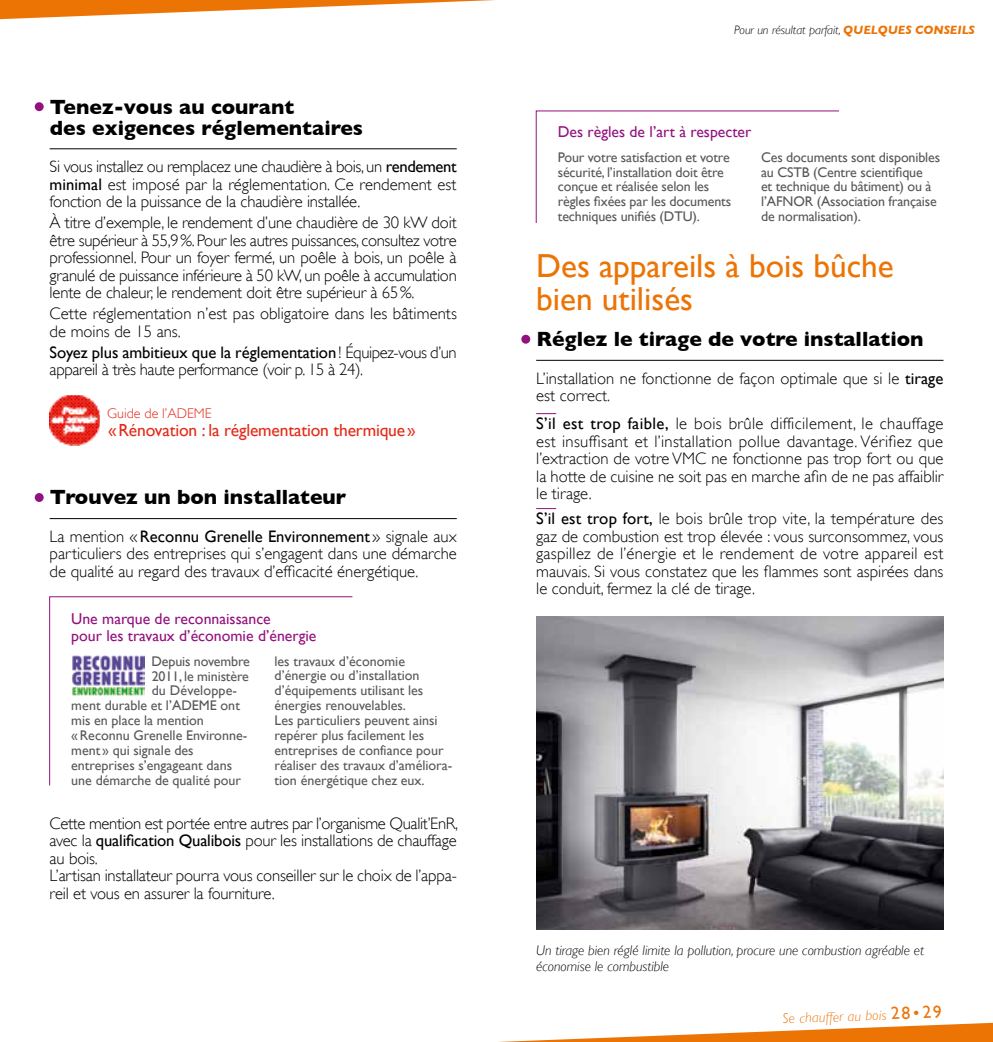
<style>
.page{position:relative;width:993px;height:1042px;background:#fff}
.page>*{position:absolute;margin:0;border:0;box-sizing:border-box;transform-origin:0 0}
.t1{font:33.25px/33.2px "Gill Sans";color:#ec7405}
.t2{font:700 21px/21px "Gill Sans";color:#000}
.t3{font:17.5px "Gill Sans";letter-spacing:-.01em;color:#e42a18}
.t4{font:300 16.62px/17.5px "Gill Sans";letter-spacing:-.01em;color:#000;text-align:justify}
.t5{font:15.75px/16.6px "Gill Sans";color:#93117e}
.t6{font:14px/14.9px "Gill Sans";color:#58585a}
.t7{font:italic 300 14px/15.8px "Gill Sans";color:#000}
.t8{font:italic 300 14px "Gill Sans";color:#ec7405}
.t9{font:300 14px "Gill Sans";color:#e42a18}
.t10{font:italic 300 12.25px "Gill Sans";color:#000}
.t11{font:italic 700 12.25px "Gill Sans";color:#ec7405}
.s1{font-weight:400}
.s2{font-weight:700;color:#ec7405}
.s3{font-weight:400;font-style:normal;font-size:17.5px}
.s4{font-style:normal;font-size:17.5px}
</style>
<div class="page">
<svg style="left:0;top:0;width:495px;height:20px"></svg>
<svg style="left:498px;top:1023px;width:494px;height:19px"></svg>
<hr style="left:50px;top:148px;width:406px;height:1px;background:#000">
<hr style="left:50px;top:518px;width:406px;height:1px;background:#000">
<div style="left:35px;top:102px;width:9px;height:9px;background:#93117e;border-radius:50%"></div>
<img style="left:50px;top:396px;width:49px;height:50px">
<div style="left:35px;top:493px;width:9px;height:9px;background:#93117e;border-radius:50%"></div>
<svg style="left:49px;top:596px;width:304px;height:190px"></svg>
<hr style="left:536px;top:360px;width:407px;height:1px;background:#000">
<svg style="left:536px;top:413px;width:20px;height:1px"></svg>
<svg style="left:536px;top:508px;width:20px;height:1px"></svg>
<svg style="left:535px;top:110px;width:304px;height:113px"></svg>
<div style="left:521px;top:335px;width:9px;height:9px;background:#93117e;border-radius:50%"></div>
<img style="left:536px;top:616px;width:407px;height:313px">
<p class="t2" style="left:50px;top:96px;width:314px">Tenez-vous au courant<br>des exigences réglementaires</p>
<p class="t4" style="left:50px;top:158px;width:408px">Si vous installez ou remplacez une chaudière à bois, un <span class="s1">rendement minimal</span> est imposé par la réglementation. Ce rendement est fonction de la puissance de la chaudière installée.</p>
<p class="t4" style="left:50px;top:214px;width:408px">À titre d’exemple, le rendement d’une chaudière de 30 kW doit être supérieur à 55,9%. Pour les autres puissances, consultez votre professionnel. Pour un foyer fermé, un poêle à bois, un poêle à granulé de puissance inférieure à 50 kW, un poêle à accumulation lente de chaleur, le rendement doit être supérieur à 65%.</p>
<p class="t4" style="left:50px;top:305px;width:408px">Cette réglementation n’est pas obligatoire dans les bâtiments de moins de 15 ans.</p>
<p class="t4" style="left:50px;top:343px;width:408px"><span class="s1">Soyez plus ambitieux que la réglementation</span> ! Équipez-vous d’un appareil à très haute performance (voir p. 15 à 24).</p>
<p class="t9" style="left:107px;top:406px;width:106px">Guide de l’ADEME</p>
<p class="t3" style="left:108px;top:420px;width:309px">«Rénovation : la réglementation thermique»</p>
<p class="t2" style="left:50px;top:487px;width:298px">Trouvez un bon installateur</p>
<p class="t4" style="left:50px;top:527px;width:408px">La mention «<span class="s1">Reconnu Grenelle Environnement</span> » signale aux particuliers des entreprises qui s’engagent dans une démarche de qualité au regard des travaux d’efficacité énergétique.</p>
<p class="t5" style="left:71px;top:610px;width:246px">Une marque de reconnaissance<br>pour les travaux d’économie d’énergie</p>
<p class="t6" style="left:151px;top:653px;width:100px">Depuis novembre</p>
<p class="t6" style="left:152px;top:668px;width:99px">2011, le ministère</p>
<p class="t6" style="left:152px;top:683px;width:87px">du Développe-</p>
<p class="t6" style="left:71px;top:698px;width:170px">ment durable et l’ADEME ont</p>
<p class="t6" style="left:71px;top:713px;width:134px">mis en place la mention</p>
<p class="t6" style="left:71px;top:728px;width:177px">«Reconnu Grenelle Environne-</p>
<p class="t6" style="left:71px;top:742px;width:124px">ment » qui signale des</p>
<p class="t6" style="left:71px;top:757px;width:162px">entreprises s’engageant dans</p>
<p class="t6" style="left:71px;top:772px;width:171px">une démarche de qualité pour</p>
<p class="t6" style="left:274px;top:653px;width:179px">les travaux d’économie d’énergie ou d’installation d’équipements utilisant les énergies renouvelables.<br>Les particuliers peuvent ainsi repérer plus facilement les entreprises de confiance pour réaliser des travaux d’améliora&shy;tion énergétique chez eux.</p>
<p class="t4" style="left:50px;top:814px;width:410px;text-align:left">Cette mention est portée entre autres par l’organisme Qualit’EnR, avec la <span class="s1">qualification Qualibois</span> pour les installations de chauffage au bois.<br>L’artisan installateur pourra vous conseiller sur le choix de l’appa&shy;reil et vous en assurer la fourniture.</p>
<p class="t10" style="left:734px;top:23px;width:162px">Pour un résultat parfait, <span class="s2">QUELQUES</span></p>
<p class="t11" style="left:914px;top:22px;width:9px">CONSEI</p>
<p class="t11" style="left:961px;top:22px;width:14px">LS</p>
<p class="t5" style="left:557px;top:123px;width:195px">Des règles de l’art à respecter</p>
<p class="t6" style="left:557px;top:149px;width:175px">Pour votre satisfaction et votre sécurité, l’installation doit être conçue et réalisée selon les règles fixées par les documents techniques unifiés (DTU).</p>
<p class="t6" style="left:760px;top:149px;width:180px">Ces documents sont disponibles au CSTB (Centre scientifique<br>et technique du bâtiment) ou à l’AFNOR (Association française de normalisation).</p>
<h1 class="t1" style="left:536px;top:249px;width:359px">Des appareils à bois bûche bien utilisés</h1>
<p class="t2" style="left:536px;top:328px;width:388px">Réglez le tirage de votre installation</p>
<p class="t4" style="left:536px;top:369px;width:408px">L’installation ne fonctionne de façon optimale que si le <span class="s1">tirage </span>est correct.</p>
<p class="t4" style="left:536px;top:415px;width:408px"><span class="s1">S’il est trop faible,</span> le bois brûle difficilement, le chauffage est insuffisant et l’installation pollue davantage. Vérifiez que l’extraction de votre VMC ne fonctionne pas trop fort ou que la hotte de cuisine ne soit pas en marche afin de ne pas affaiblir le tirage.</p>
<p class="t4" style="left:536px;top:510px;width:408px"><span class="s1">S’il est trop fort,</span> le bois brûle trop vite, la température des gaz de combustion est trop élevée : vous surconsommez, vous gaspillez de l’énergie et le rendement de votre appareil est mauvais. Si vous constatez que les flammes sont aspirées dans le conduit, fermez la clé de tirage.</p>
<p class="t7" style="left:536px;top:942px;width:389px">Un tirage bien réglé limite la pollution, procure une combustion agréable et économise le combustible</p>
<p class="t8" style="left:782px;top:1010px;width:161px;rotate:-2deg">Se chauffer au bois <span class="s3">28</span><span class="s4">•</span><span class="s3">29</span></p>
</div>
